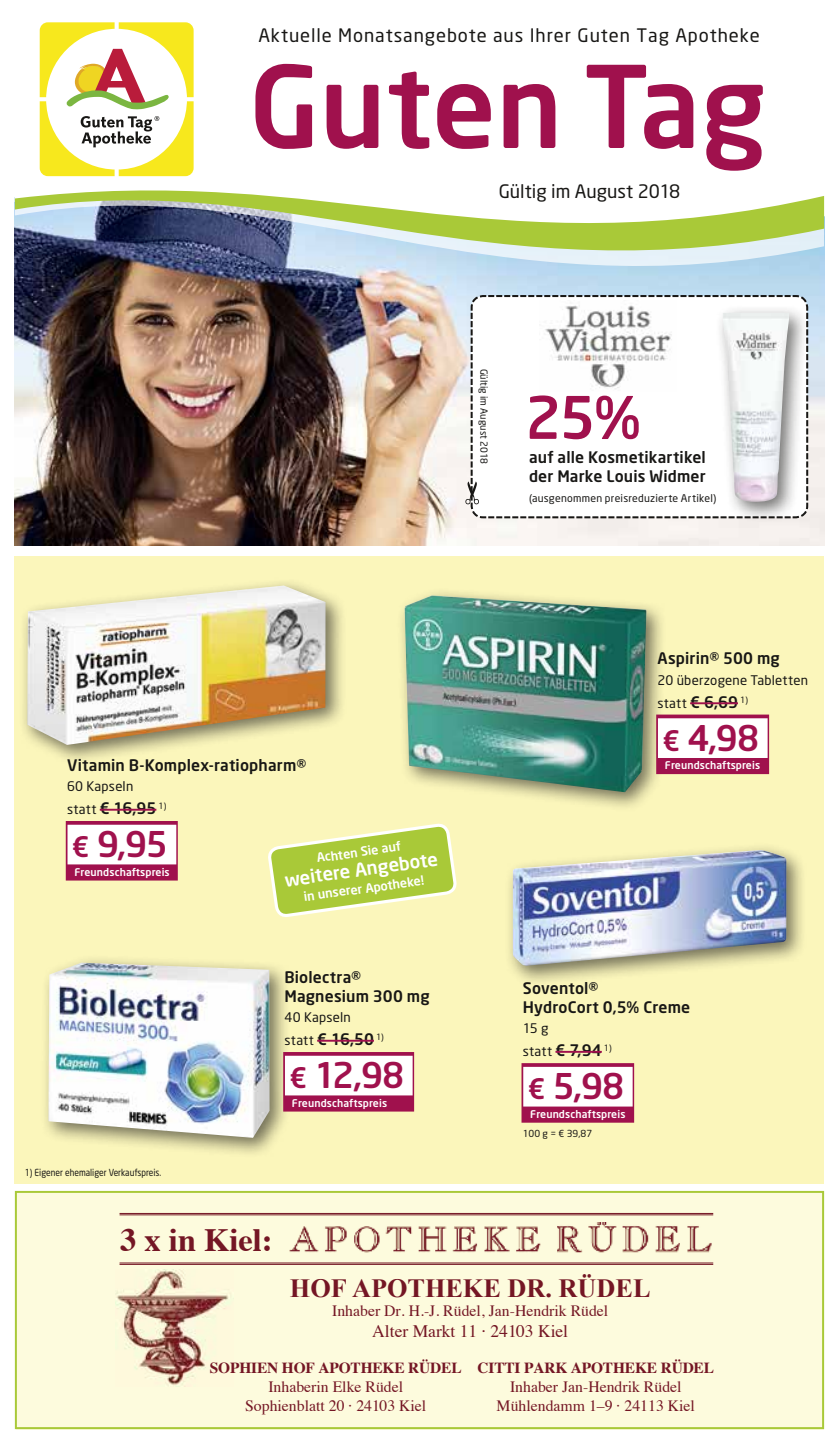
<style>
.page{position:relative;width:839px;height:1444px;background:#fff}
.page>*{position:absolute;margin:0;border:0;box-sizing:border-box;transform-origin:0 0}
.t1{font:500 112px "Neo Sans";color:#a0114d}
.t2{font:500 57.75px "Neo Sans";color:#a0114d}
.t3{font:500 35px "Neo Sans";letter-spacing:-.025em;color:#a0114d}
.t4{font:700 32.55px "Times";color:#741624}
.t5{font:700 26.25px "Times New Roman";color:#741624}
.t6{font:18.38px "Neo Sans";letter-spacing:.05em;color:#181715}
.t7{font:18.38px "Neo Sans";color:#181715}
.t8{font:500 18.38px "Neo Sans";color:#fff}
.t9{font:17.5px "Times";color:#741624}
.t10{font:500 15.75px/19.2px "Neo Sans";letter-spacing:.01em;color:#181715}
.t11{font:15.75px/18.9px "Times";color:#741624;text-align:center}
.t12{font:700 15.4px "Times";letter-spacing:-.01em;color:#741624}
.t13{font:13.12px/22.8px "Neo Sans";letter-spacing:.015em;color:#181715}
.t14{font:500 12.42px "Neo Sans";color:#fff}
.t15{font:500 10.5px "Neo Sans";letter-spacing:.01em;color:#fff}
.t16{font:10.5px "Neo Sans";letter-spacing:.02em;color:#181715}
.t17{font:9.62px "Neo Sans";color:#181715;scale:.88 1}
.t18{font:9.62px "Neo Sans";color:#181715}
.s1{font-weight:500;font-size:15.75px}
.s2{font-size:28px}
.s3{font-weight:400;font-size:13.12px}
</style>
<div class="page">
<img style="left:15px;top:301px;width:808px;height:245px">
<div style="left:15px;top:556px;width:808px;height:627px;background:#fbf6bb"></div>
<svg style="left:40px;top:22px;width:153px;height:139px"></svg>
<svg style="left:15px;top:161px;width:808px;height:140px"></svg>
<div style="left:16px;top:1191px;width:807px;height:238px;background:#fdfbdd"></div>
<img style="left:115px;top:1269px;width:115px;height:116px">
<img style="left:289px;top:1226px;width:252px;height:27px">
<img style="left:557px;top:1222px;width:155px;height:31px">
<hr style="left:119px;top:1213px;width:594px;height:1px;background:#741624">
<hr style="left:119px;top:1214px;width:594px;height:1px;background:#741624">
<hr style="left:119px;top:1262px;width:594px;height:1px;background:#741624">
<hr style="left:119px;top:1264px;width:594px;height:1px;background:#741624">
<div style="left:15px;top:1191px;width:808px;height:238px;border:2px solid #a9c938"></div>
<svg style="left:268px;top:824px;width:188px;height:92px"></svg>
<div style="left:396px;top:588px;width:271px;height:224px;background:#181715;opacity:.6"></div>
<img style="left:404px;top:595px;width:242px;height:197px">
<div style="left:656px;top:714px;width:113px;height:60px;background:#a0114d"></div>
<div style="left:657px;top:718px;width:110px;height:40px;background:#fff"></div>
<hr style="left:690px;top:702px;width:47px;height:2px;background:#a0114d">
<div style="left:19px;top:578px;width:327px;height:187px;background:#181715;opacity:.6"></div>
<img style="left:27px;top:585px;width:298px;height:160px">
<div style="left:66px;top:821px;width:112px;height:59px;background:#a0114d"></div>
<div style="left:67px;top:824px;width:109px;height:40px;background:#fff"></div>
<hr style="left:100px;top:809px;width:56px;height:1px;background:#a0114d">
<div style="left:40px;top:954px;width:250px;height:204px;background:#181715;opacity:.6"></div>
<img style="left:48px;top:962px;width:221px;height:175px">
<div style="left:283px;top:1052px;width:131px;height:59px;background:#a0114d"></div>
<div style="left:285px;top:1055px;width:127px;height:40px;background:#fff"></div>
<hr style="left:317px;top:1039px;width:57px;height:2px;background:#a0114d">
<div style="left:504px;top:841px;width:303px;height:145px;background:#181715;opacity:.6"></div>
<img style="left:512px;top:850px;width:274px;height:116px">
<div style="left:521px;top:1063px;width:113px;height:59px;background:#a0114d"></div>
<div style="left:523px;top:1067px;width:109px;height:39px;background:#fff"></div>
<hr style="left:555px;top:1051px;width:46px;height:1px;background:#a0114d">
<svg style="left:469px;top:294px;width:340px;height:225px"></svg>
<div style="left:714px;top:304px;width:95px;height:218px;background:#181715;opacity:.6"></div>
<img style="left:722px;top:313px;width:67px;height:189px">
<svg style="left:465px;top:313px;width:16px;height:206px"></svg>
<p class="t6" style="left:258px;top:24px;width:503px">Aktuelle Monatsangebote aus Ihrer Guten Tag Apotheke</p>
<h1 class="t1" style="left:249px;top:36px;width:518px">Guten Tag</h1>
<p class="t7" style="left:498px;top:180px;width:183px">Gültig im August 2018</p>
<p class="t18" style="left:490px;top:368px;width:97px;rotate:90deg">Gültig im August 2018</p>
<h2 class="t2" style="left:525px;top:381px;width:117px">25%</h2>
<p class="t10" style="left:529px;top:447px;width:178px">auf alle Kosmetikartikel der Marke Louis Widmer</p>
<p class="t16" style="left:529px;top:491px;width:189px">(ausgenommen preisreduzierte Artikel)</p>
<p class="t10" style="left:657px;top:648px;width:124px">Aspirin® 500 mg</p>
<p class="t13" style="left:657px;top:668px;width:152px">20 überzogene Tabletten statt <span class="s1">€ 6,69</span> <sup>1)</sup></p>
<h3 class="t3" style="left:662px;top:715px;width:98px"><span class="s2">€</span> 4,98</h3>
<p class="t10" style="left:67px;top:755px;width:240px">Vitamin B-Komplex-ratiopharm®</p>
<p class="t15" style="left:664px;top:759px;width:97px">Freundschaftspreis</p>
<p class="t13" style="left:67px;top:775px;width:68px">60 Kapseln</p>
<p class="t10" style="left:67px;top:798px;width:101px"><span class="s3">statt</span> € 16,95 <sup>1)</sup></p>
<h3 class="t3" style="left:72px;top:822px;width:97px"><span class="s2">€</span> 9,95</h3>
<p class="t15" style="left:74px;top:865px;width:97px">Freundschaftspreis</p>
<p class="t14" style="left:316px;top:850px;width:86px;rotate:-8deg">Achten Sie auf</p>
<p class="t8" style="left:283px;top:868px;width:156px;rotate:-8deg">weitere Angebote</p>
<p class="t14" style="left:303px;top:889px;width:123px;rotate:-8deg">in unserer Apotheke!</p>
<p class="t10" style="left:284px;top:967px;width:147px">Biolectra®<br>Magnesium 300 mg</p>
<p class="t13" style="left:284px;top:1006px;width:68px">40 Kapseln</p>
<p class="t10" style="left:284px;top:1029px;width:101px"><span class="s3">statt</span> € 16,50 <sup>1)</sup></p>
<h3 class="t3" style="left:289px;top:1053px;width:116px"><span class="s2">€</span> 12,98</h3>
<p class="t15" style="left:292px;top:1096px;width:97px">Freundschaftspreis</p>
<p class="t17" style="left:25px;top:1166px;width:156px">1) Eigener ehemaliger Verkaufspreis.</p>
<h3 class="t4" style="left:120px;top:1208px;width:154px">3 x in Kiel:</h3>
<p class="t10" style="left:522px;top:978px;width:169px">Soventol®<br>HydroCort 0,5% Creme</p>
<p class="t13" style="left:522px;top:1017px;width:91px">15 g<br>statt <span class="s1">€ 7,94</span> <sup>1)</sup></p>
<h3 class="t3" style="left:527px;top:1064px;width:98px"><span class="s2">€</span> 5,98</h3>
<p class="t15" style="left:530px;top:1107px;width:97px">Freundschaftspreis</p>
<p class="t18" style="left:522px;top:1127px;width:71px">100 g = € 39,87</p>
<h3 class="t5" style="left:290px;top:1270px;width:362px">HOF APOTHEKE DR. RÜDEL</h3>
<p class="t11" style="left:332px;top:1300px;width:278px">Inhaber Dr. H.-J. Rüdel, Jan-Hendrik Rüdel</p>
<p class="t9" style="left:372px;top:1314px;width:197px">Alter Markt 11 · 24103 Kiel</p>
<p class="t12" style="left:210px;top:1353px;width:253px">SOPHIEN HOF APOTHEKE RÜDEL</p>
<p class="t11" style="left:245px;top:1376px;width:182px">Inhaberin Elke Rüdel<br>Sophienblatt 20 · 24103 Kiel</p>
<p class="t12" style="left:477px;top:1353px;width:238px">CITTI PARK APOTHEKE RÜDEL</p>
<p class="t11" style="left:496px;top:1376px;width:200px">Inhaber Jan-Hendrik Rüdel<br>Mühlendamm 1–9 · 24113 Kiel</p>
</div>
